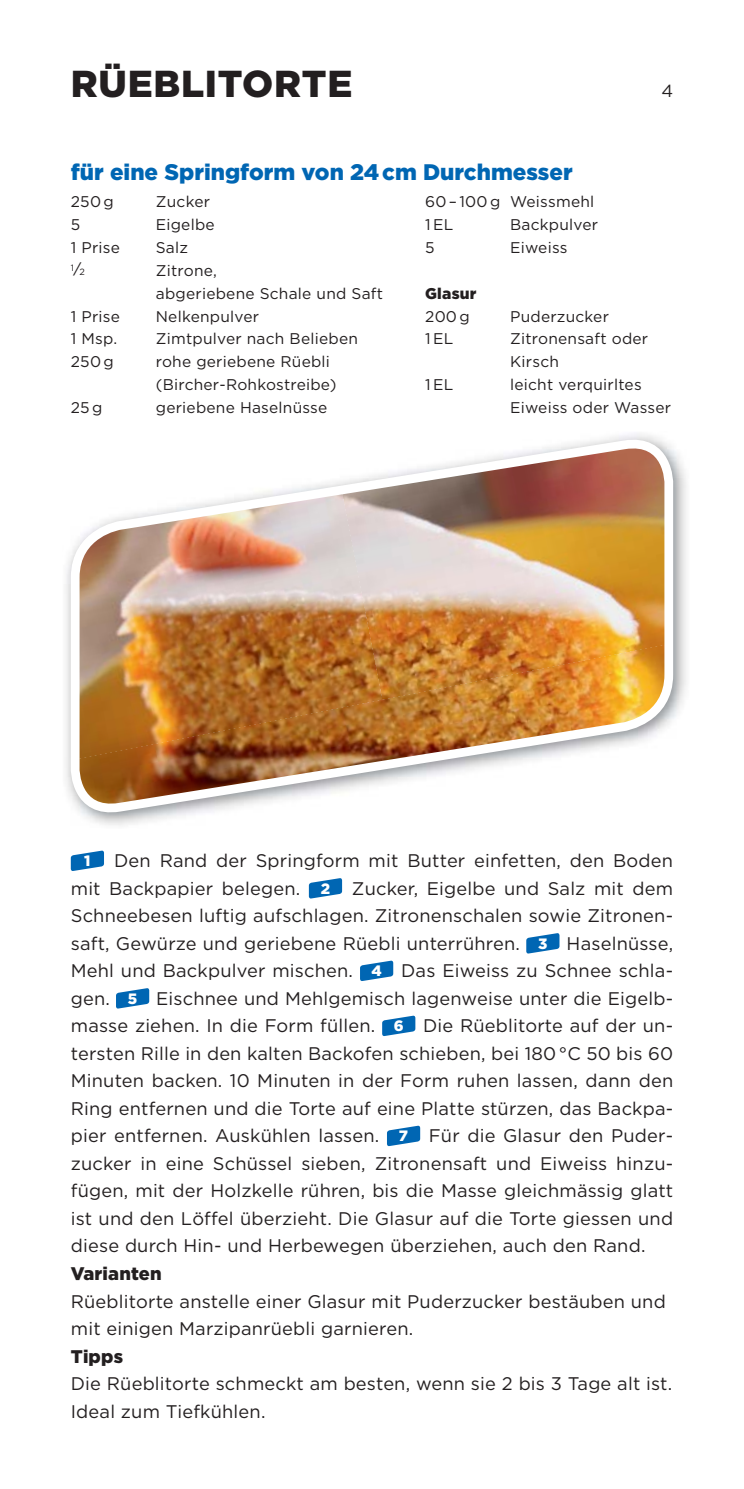
<style>
.page{position:relative;width:744px;height:1489px;background:#fff}
.page>*{position:absolute;margin:0;border:0;box-sizing:border-box;transform-origin:0 0}
.t1{font:900 37.5px "Gotham";letter-spacing:.02em;color:#231f20}
.t2{font:900 22.5px "Gotham";color:#0066b3}
.t3{font:18.25px/27.5px "Gotham";letter-spacing:.01em;color:#231f20}
.t4{font:900 18.25px "Gotham";letter-spacing:.01em;color:#231f20}
.t5{font:17.5px "Gotham";color:#231f20}
.t6{font:15.5px/23px "Gotham";letter-spacing:.015em;color:#231f20}
.t7{font:900 15.5px "Gotham";letter-spacing:.015em;color:#231f20}
.t8{font:900 15px "Gotham";color:#fff}
.t9{font:9px "Gotham";color:#231f20}
.s1{font-size:15.5px}
.s2{font-weight:900;font-size:15px;color:#fff}
</style>
<div class="page">
<img style="left:66px;top:438px;width:612px;height:376px">
<svg style="left:71px;top:850px;width:33px;height:21px"></svg>
<svg style="left:309px;top:878px;width:33px;height:21px"></svg>
<svg style="left:526px;top:933px;width:33px;height:21px"></svg>
<svg style="left:360px;top:960px;width:33px;height:21px"></svg>
<svg style="left:116px;top:988px;width:33px;height:21px"></svg>
<svg style="left:382px;top:1015px;width:33px;height:21px"></svg>
<svg style="left:387px;top:1125px;width:33px;height:21px"></svg>
<h1 class="t1" style="left:71px;top:70px;width:283px">RÜEBLITORTE</h1>
<p class="t2" style="left:71px;top:163px;width:503px">für eine Springform von 24 cm Durchmesser</p>
<p class="t5" style="left:661px;top:84px;width:13px">4</p>
<p class="t6" style="left:71px;top:191px;width:45px">250 g</p>
<p class="t6" style="left:156px;top:191px;width:56px">Zucker</p>
<p class="t6" style="left:71px;top:214px;width:11px">5</p>
<p class="t6" style="left:156px;top:214px;width:60px">Eigelbe</p>
<p class="t6" style="left:71px;top:237px;width:51px">1 Prise</p>
<p class="t6" style="left:156px;top:237px;width:34px">Salz</p>
<p class="t9" style="left:71px;top:267px;width:16px">1<span class="s1">⁄</span>2</p>
<p class="t6" style="left:156px;top:260px;width:229px">Zitrone,<br>abgeriebene Schale und Saft</p>
<p class="t6" style="left:71px;top:306px;width:51px">1 Prise</p>
<p class="t6" style="left:156px;top:306px;width:105px">Nelkenpulver</p>
<p class="t6" style="left:71px;top:328px;width:48px">1 Msp.</p>
<p class="t6" style="left:156px;top:328px;width:204px">Zimtpulver nach Belieben</p>
<p class="t6" style="left:71px;top:351px;width:45px">250 g</p>
<p class="t6" style="left:156px;top:351px;width:182px">rohe geriebene Rüebli (Bircher-Rohkostreibe)</p>
<p class="t6" style="left:71px;top:397px;width:33px">25 g</p>
<p class="t6" style="left:156px;top:397px;width:173px">geriebene Haselnüsse</p>
<p class="t6" style="left:425px;top:191px;width:171px">60 – 100 g Weissmehl<br>1 EL</p>
<p class="t6" style="left:510px;top:214px;width:89px">Backpulver</p>
<p class="t6" style="left:425px;top:237px;width:11px">5</p>
<p class="t6" style="left:510px;top:237px;width:59px">Eiweiss</p>
<p class="t7" style="left:425px;top:287px;width:53px">Glasur</p>
<p class="t6" style="left:425px;top:306px;width:46px">200 g</p>
<p class="t6" style="left:510px;top:306px;width:100px">Puderzucker</p>
<p class="t6" style="left:425px;top:328px;width:30px">1 EL</p>
<p class="t6" style="left:510px;top:328px;width:140px">Zitronensaft oder<br>Kirsch</p>
<p class="t6" style="left:425px;top:374px;width:30px">1 EL</p>
<p class="t6" style="left:510px;top:374px;width:162px">leicht verquirltes<br>Eiweiss oder Wasser</p>
<p class="t3" style="left:71px;top:848px;width:604px;text-align:justify;text-indent:43px">Den Rand der Springform mit Butter einfetten, den Boden mit Backpapier belegen. <span class="s2">2</span> Zucker, Eigelbe und Salz mit dem Schneebesen luftig aufschlagen. Zitronenschalen sowie Zitronen&shy;saft, Gewürze und geriebene Rüebli unterrühren. <span class="s2">3</span> Hasel nüsse, Mehl und Backpulver mischen. <span class="s2">4</span> Das Eiweiss zu Schnee schla&shy;gen. <span class="s2">5</span> Eischnee und Mehlgemisch lagenweise unter die Eigelb&shy;masse ziehen. In die Form füllen. <span class="s2">6</span> Die Rüeblitorte auf der un&shy;tersten Rille in den kalten Backofen schieben, bei 180 °C 50 bis 60<br>Minuten backen. 10 Minuten in der Form ruhen lassen, dann den Ring entfernen und die Torte auf eine Platte stürzen, das Backpa&shy;pier entfernen. Auskühlen lassen. <span class="s2">7</span> Für die Glasur den Puder&shy;zucker in eine Schüssel sieben, Zitronensaft und Eiweiss hinzu&shy;fügen, mit der Holzkelle rühren, bis die Masse gleichmässig glatt ist und den Löffel überzieht. Die Glasur auf die Torte giessen und diese durch Hin- und Herbewegen überziehen, auch den Rand.</p>
<p class="t4" style="left:71px;top:1266px;width:92px">Varianten</p>
<p class="t3" style="left:71px;top:1288px;width:597px">Rüeblitorte anstelle einer Glasur mit Puderzucker bestäuben und mit einigen Marzipanrüebli garnieren.</p>
<p class="t4" style="left:71px;top:1349px;width:54px">Tipps</p>
<p class="t3" style="left:71px;top:1371px;width:603px">Die Rüeblitorte schmeckt am besten, wenn sie 2 bis 3 Tage alt ist.<br>Ideal zum Tiefkühlen.</p>
<p class="t8" style="left:84px;top:855px;width:8px">1</p>
</div>
